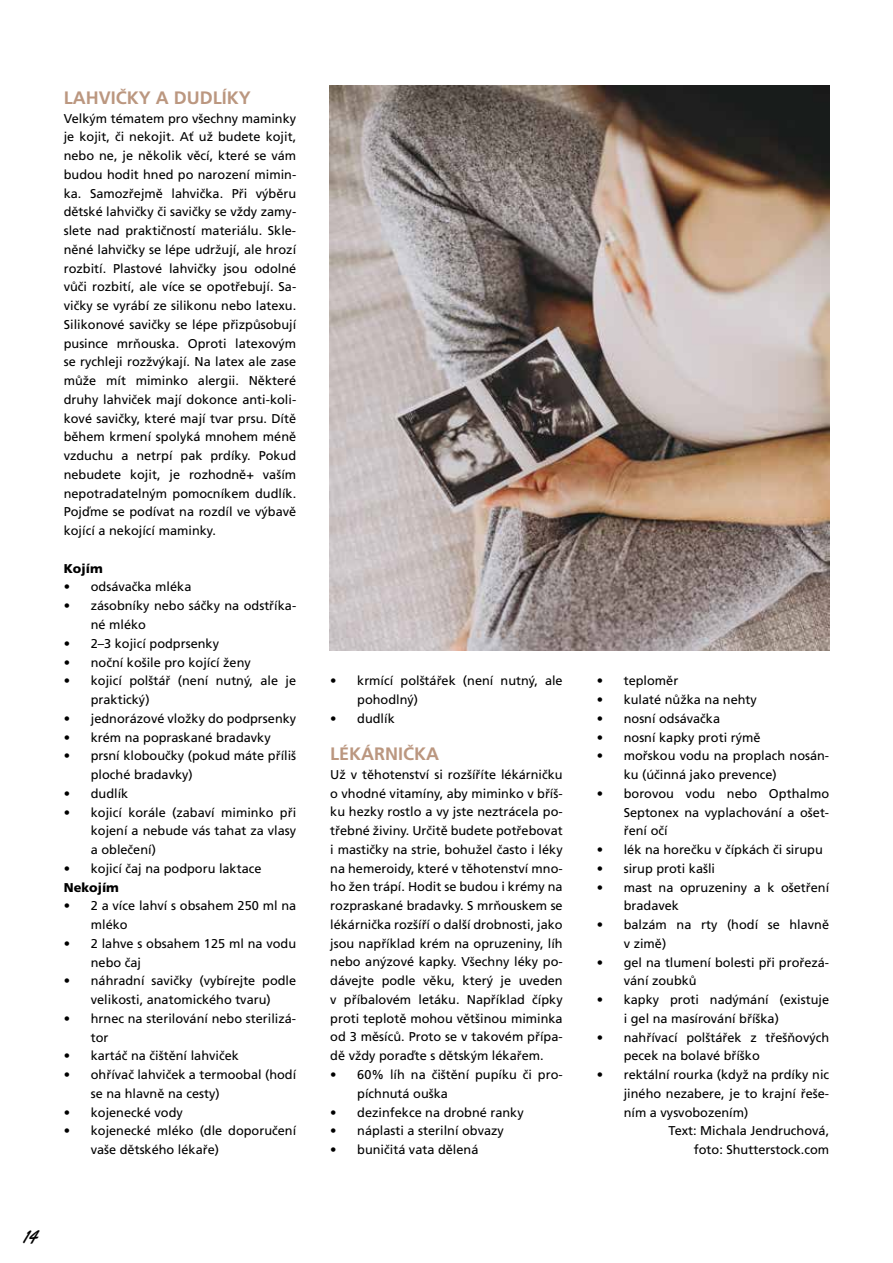
<style>
.page{position:relative;width:893px;height:1263px;background:#fff}
.page>*{position:absolute;margin:0;border:0;box-sizing:border-box;transform-origin:0 0}
.t1{font:21px "Yellowtail";color:#000}
.t2{font:700 18px "Frutiger OT";color:#bb9780}
.t3{font:12.75px/18.8px "Frutiger OT";color:#000}
.t4{font:900 12.75px "Frutiger OT";color:#000}
</style>
<div class="page">
<img style="left:329px;top:85px;width:500px;height:566px">
<h2 class="t2" style="left:64px;top:87px;width:189px">LAHVIČKY A DUDLÍKY</h2>
<p class="t3" style="left:64px;top:109px;width:234px;text-align:justify">Velkým tématem pro všechny maminky je kojit, či nekojit. Ať už budete kojit, nebo ne, je několik věcí, které se vám budou hodit hned po narození mimin&shy;ka. Samozřejmě lahvička. Při výběru dětské lahvičky či savičky se vždy zamy&shy;slete nad praktičností materiálu. Skle&shy;něné lahvičky se lépe udržují, ale hrozí rozbití. Plastové lahvičky jsou odolné vůči rozbití, ale více se opotřebují. Sa&shy;vičky se vyrábí ze silikonu nebo latexu.<br>Silikonové savičky se lépe přizpůsobují pusince mrňouska. Oproti latexovým se rychleji rozžvýkají. Na latex ale zase může mít miminko alergii. Některé druhy lahviček mají dokonce anti-koli&shy;kové savičky, které mají tvar prsu. Dítě během krmení spolyká mnohem méně vzduchu a netrpí pak prdíky. Pokud nebudete kojit, je rozhodně+ vaším nepotradatelným pomocníkem dudlík.<br>Pojďme se podívat na rozdíl ve výbavě kojící a nekojící maminky.</p>
<p class="t4" style="left:64px;top:561px;width:40px">Kojím</p>
<p class="t3" style="left:64px;top:578px;width:129px">• odsávačka mléka</p>
<p class="t3" style="left:91px;top:597px;width:207px;text-indent:-27px">• zásobníky nebo sáčky na odstříka&shy;né mléko</p>
<p class="t3" style="left:64px;top:634px;width:157px">• 2–3 kojicí podprsenky</p>
<p class="t3" style="left:64px;top:653px;width:189px">• noční košile pro kojící ženy</p>
<p class="t3" style="left:91px;top:672px;width:207px;text-indent:-27px">• kojicí polštář (není nutný, ale je praktický)</p>
<p class="t3" style="left:64px;top:709px;width:234px">• jednorázové vložky do podprsenky</p>
<p class="t3" style="left:64px;top:728px;width:208px">• krém na popraskané bradavky</p>
<p class="t3" style="left:91px;top:747px;width:207px;text-indent:-27px">• prsní kloboučky (pokud máte příliš ploché bradavky)</p>
<p class="t3" style="left:64px;top:784px;width:66px">• dudlík</p>
<p class="t3" style="left:91px;top:803px;width:207px;text-align:justify;text-indent:-27px">• kojicí korále (zabaví miminko při kojení a nebude vás tahat za vlasy a oblečení)</p>
<p class="t3" style="left:64px;top:859px;width:199px">• kojicí čaj na podporu laktace</p>
<p class="t4" style="left:64px;top:880px;width:57px">Nekojím</p>
<p class="t3" style="left:91px;top:897px;width:207px;text-indent:-27px">• 2 a více lahví s obsahem 250 ml na mléko</p>
<p class="t3" style="left:91px;top:934px;width:207px;text-indent:-27px">• 2 lahve s obsahem 125 ml na vodu nebo čaj</p>
<p class="t3" style="left:64px;top:972px;width:234px;text-align:center">• náhradní savičky (vybírejte podle velikosti, anatomického tvaru)</p>
<p class="t3" style="left:91px;top:1009px;width:207px;text-indent:-27px">• hrnec na sterilování nebo sterilizá&shy;tor</p>
<p class="t3" style="left:64px;top:1047px;width:177px">• kartáč na čištění lahviček</p>
<p class="t3" style="left:91px;top:1066px;width:207px;text-indent:-27px">• ohřívač lahviček a termoobal (hodí se na hlavně na cesty)</p>
<p class="t3" style="left:64px;top:1103px;width:121px">• kojenecké vody</p>
<p class="t3" style="left:91px;top:1122px;width:207px;text-indent:-27px">• kojenecké mléko (dle doporučení vaše dětského lékaře)</p>
<h1 class="t1" style="left:23px;top:1222px;width:16px">14</h1>
<p class="t3" style="left:357px;top:672px;width:207px;text-indent:-27px">• krmící polštářek (není nutný, ale pohodlný)</p>
<p class="t3" style="left:330px;top:709px;width:66px">• dudlík</p>
<h2 class="t2" style="left:330px;top:744px;width:111px">LÉKÁRNIČKA</h2>
<p class="t3" style="left:330px;top:765px;width:234px;text-align:justify">Už v těhotenství si rozšíříte lékárničku o vhodné vitamíny, aby miminko v bříš&shy;ku hezky rostlo a vy jste neztrácela po&shy;třebné živiny. Určitě budete potřebovat i mastičky na strie, bohužel často i léky na hemeroidy, které v těhotenství mno&shy;ho žen trápí. Hodit se budou i krémy na rozpraskané bradavky. S mrňouskem se lékárnička rozšíří o další drobnosti, jako jsou například krém na opruzeniny, líh nebo anýzové kapky. Všechny léky po&shy;dávejte podle věku, který je uveden v příbalovém letáku. Například čípky proti teplotě mohou většinou miminka od 3 měsíců. Proto se v takovém přípa&shy;dě vždy poraďte s dětským lékařem.</p>
<p class="t3" style="left:357px;top:1065px;width:207px;text-indent:-27px">• 60% líh na čištění pupíku či pro&shy;píchnutá ouška</p>
<p class="t3" style="left:330px;top:1103px;width:195px">• dezinfekce na drobné ranky</p>
<p class="t3" style="left:330px;top:1122px;width:175px">• náplasti a sterilní obvazy</p>
<p class="t3" style="left:330px;top:1140px;width:150px">• buničitá vata dělená</p>
<p class="t3" style="left:597px;top:672px;width:83px">• teploměr</p>
<p class="t3" style="left:597px;top:690px;width:162px">• kulaté nůžka na nehty</p>
<p class="t3" style="left:597px;top:709px;width:125px">• nosní odsávačka</p>
<p class="t3" style="left:597px;top:728px;width:165px">• nosní kapky proti rýmě</p>
<p class="t3" style="left:624px;top:747px;width:207px;text-indent:-27px">• mořskou vodu na proplach nosán&shy;ku (účinná jako prevence)</p>
<p class="t3" style="left:624px;top:784px;width:207px;text-align:justify;text-indent:-27px">• borovou vodu nebo Opthalmo Septonex na vyplachování a ošet&shy;ření očí</p>
<p class="t3" style="left:597px;top:840px;width:228px">• lék na horečku v čípkách či sirupu</p>
<p class="t3" style="left:597px;top:859px;width:120px">• sirup proti kašli</p>
<p class="t3" style="left:624px;top:878px;width:207px;text-indent:-27px">• mast na opruzeniny a k ošetření bradavek</p>
<p class="t3" style="left:624px;top:915px;width:207px;text-indent:-27px">• balzám na rty (hodí se hlavně v zimě)</p>
<p class="t3" style="left:624px;top:953px;width:207px;text-indent:-27px">• gel na tlumení bolesti při prořezá&shy;vání zoubků</p>
<p class="t3" style="left:624px;top:990px;width:207px;text-indent:-27px">• kapky proti nadýmání (existuje i gel na masírování bříška)</p>
<p class="t3" style="left:624px;top:1028px;width:207px;text-indent:-27px">• nahřívací polštářek z třešňových pecek na bolavé bříško</p>
<p class="t3" style="left:624px;top:1065px;width:207px;text-align:justify;text-indent:-27px">• rektální rourka (když na prdíky nic jiného nezabere, je to krajní řeše&shy;ním a vysvobozením)</p>
<p class="t3" style="left:669px;top:1122px;width:162px;text-align:right">Text: Michala Jendruchová, foto: Shutterstock.com</p>
</div>
